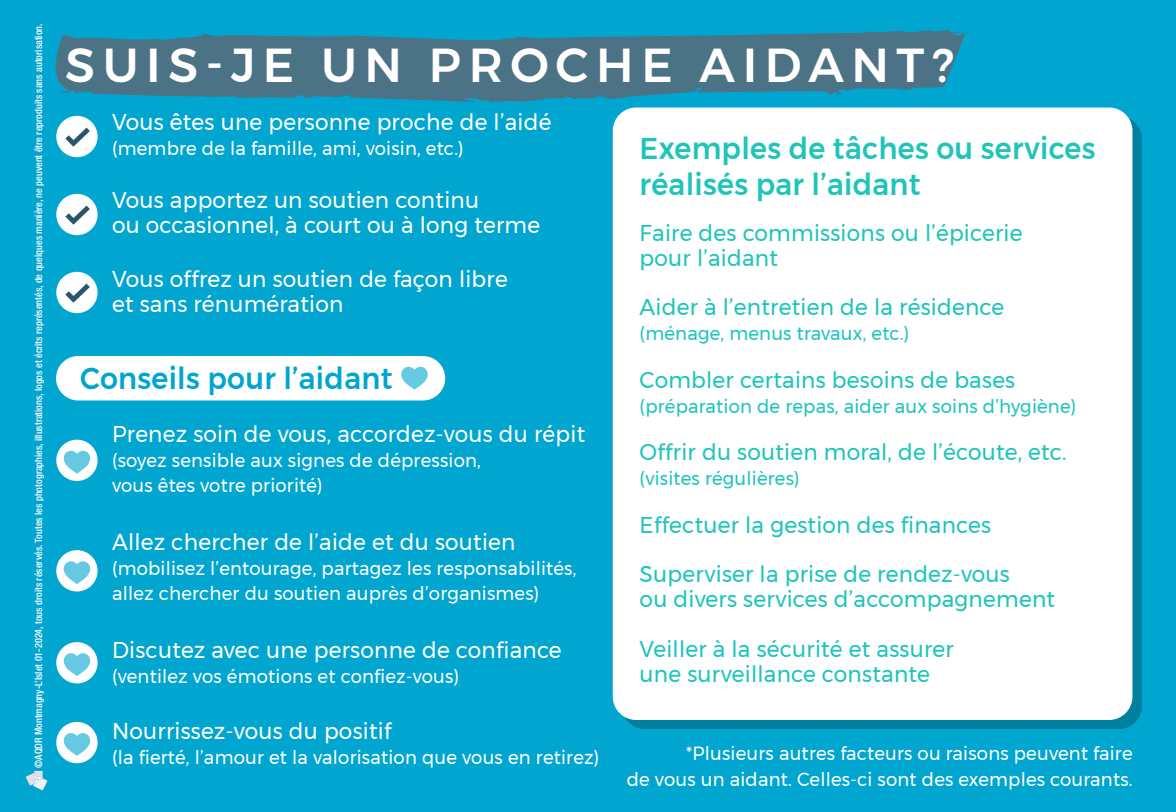
<style>
.page{position:relative;width:1176px;height:812px;background:#00a5d0}
.page>*{position:absolute;margin:0;border:0;box-sizing:border-box;transform-origin:0 0}
.t1{font:500 47.5px "Montserrat";letter-spacing:.16em;color:#fff}
.t2{font:500 30px/35px "Montserrat";letter-spacing:.01em;color:#1fc4bb;scale:.95 1}
.t3{font:500 30px "Montserrat";letter-spacing:.01em;color:#00a5d0;scale:.95 1}
.t4{font:22.85px/49.2px "Montserrat";letter-spacing:.01em;color:#1fc4bb;scale:.95 1}
.t5{font:22.85px/25px "Montserrat";letter-spacing:.01em;color:#fff;scale:.95 1}
.t6{font:19.05px/25px "Montserrat";letter-spacing:.01em;color:#fff;scale:.95 1}
.t7{font:19.05px "Montserrat";letter-spacing:.01em;color:#1fc4bb;scale:.95 1}
.t8{font:500 condensed 10.1px "Helvetica Neue LT Std";color:#fff}
</style>
<div class="page">
<div style="left:622px;top:116px;width:519px;height:613px;background:#0080a1;border-radius:23px"></div>
<svg style="left:55px;top:30px;width:916px;height:72px;fill:#4c7285"></svg>
<div style="left:612px;top:108px;width:520px;height:612px;background:#fff;border-radius:23px"></div>
<svg style="left:26px;top:771px;width:22px;height:20px"></svg>
<div style="left:56px;top:272px;width:42px;height:41px;background:#fff;border-radius:50%"></div>
<svg style="left:60px;top:279px;width:35px;height:27px"></svg>
<div style="left:56px;top:440px;width:42px;height:41px;background:#fff;border-radius:50%"></div>
<div style="left:56px;top:194px;width:42px;height:41px;background:#fff;border-radius:50%"></div>
<svg style="left:60px;top:201px;width:35px;height:27px"></svg>
<div style="left:56px;top:116px;width:42px;height:41px;background:#fff;border-radius:50%"></div>
<svg style="left:60px;top:123px;width:35px;height:27px"></svg>
<div style="left:56px;top:356px;width:389px;height:44px;background:#fff;border-radius:22px"></div>
<svg style="left:64px;top:451px;width:26px;height:28px"></svg>
<div style="left:56px;top:550px;width:42px;height:41px;background:#fff;border-radius:50%"></div>
<svg style="left:64px;top:561px;width:26px;height:23px"></svg>
<div style="left:56px;top:642px;width:42px;height:41px;background:#fff;border-radius:50%"></div>
<svg style="left:64px;top:653px;width:26px;height:23px"></svg>
<div style="left:56px;top:722px;width:42px;height:41px;background:#fff;border-radius:50%"></div>
<svg style="left:64px;top:733px;width:26px;height:23px"></svg>
<svg style="left:401px;top:367px;width:27px;height:23px"></svg>
<p class="t8" style="left:33px;top:768px;width:746px;rotate:-90deg">©AQDR Montmagny-L’Islet 01-2024, tous droits réservés. Toutes les photographies, illustrations, logos et écrits représentés, de quelques manière, ne peuvent être reproduits sans autorisation.</p>
<h1 class="t1" style="left:65px;top:28px;width:889px">SUIS-JE UN PROCHE AIDANT?</h1>
<p class="t5" style="left:112px;top:109px;width:464px">Vous êtes une personne proche de l’aidé</p>
<p class="t6" style="left:112px;top:136px;width:372px">(membre de la famille, ami, voisin, etc.)</p>
<p class="t5" style="left:112px;top:187px;width:452px">Vous apportez un soutien continu<br>ou occasionnel, à court ou à long terme</p>
<p class="t5" style="left:112px;top:267px;width:418px">Vous offrez un soutien de façon libre et sans rénumération</p>
<h2 class="t3" style="left:80px;top:355px;width:330px">Conseils pour l’aidant</h2>
<p class="t5" style="left:112px;top:421px;width:499px">Prenez soin de vous, accordez-vous du répit</p>
<p class="t6" style="left:112px;top:447px;width:390px">(soyez sensible aux signes de dépression, vous êtes votre priorité)</p>
<p class="t5" style="left:112px;top:529px;width:426px">Allez chercher de l’aide et du soutien</p>
<p class="t6" style="left:112px;top:555px;width:490px">(mobilisez l’entourage, partagez les responsabilités, allez chercher du soutien auprès d’organismes)</p>
<p class="t5" style="left:112px;top:637px;width:475px">Discutez avec une personne de confiance</p>
<p class="t6" style="left:112px;top:663px;width:367px">(ventilez vos émotions et confiez-vous)</p>
<p class="t5" style="left:112px;top:718px;width:295px">Nourrissez-vous du positif</p>
<p class="t6" style="left:112px;top:744px;width:514px">(la fierté, l’amour et la valorisation que vous en retirez)</p>
<h2 class="t2" style="left:639px;top:131px;width:481px">Exemples de tâches ou services réalisés par l’aidant</h2>
<p class="t4" style="left:639px;top:220px;width:404px;line-height:25px">Faire des commissions ou l’épicerie pour l’aidant</p>
<p class="t4" style="left:639px;top:282px;width:385px">Aider à l’entretien de la résidence</p>
<p class="t7" style="left:639px;top:319px;width:285px">(ménage, menus travaux, etc.)</p>
<p class="t4" style="left:639px;top:355px;width:397px">Combler certains besoins de bases</p>
<p class="t7" style="left:639px;top:391px;width:461px">(préparation de repas, aider aux soins d’hygiène)</p>
<p class="t4" style="left:639px;top:427px;width:451px">Offrir du soutien moral, de l’écoute, etc.</p>
<p class="t7" style="left:639px;top:464px;width:170px">(visites régulières)</p>
<p class="t4" style="left:639px;top:500px;width:391px">Effectuer la gestion des finances<br>Superviser la prise de rendez-vous</p>
<p class="t4" style="left:639px;top:574px;width:439px">ou divers services d’accompagnement<br>Veiller à la sécurité et assurer</p>
<p class="t4" style="left:639px;top:649px;width:307px">une surveillance constante</p>
<p class="t6" style="left:626px;top:739px;width:534px;line-height:26.6px;text-align:right">*Plusieurs autres facteurs ou raisons peuvent faire<br>de vous un aidant. Celles-ci sont des exemples courants.</p>
</div>
